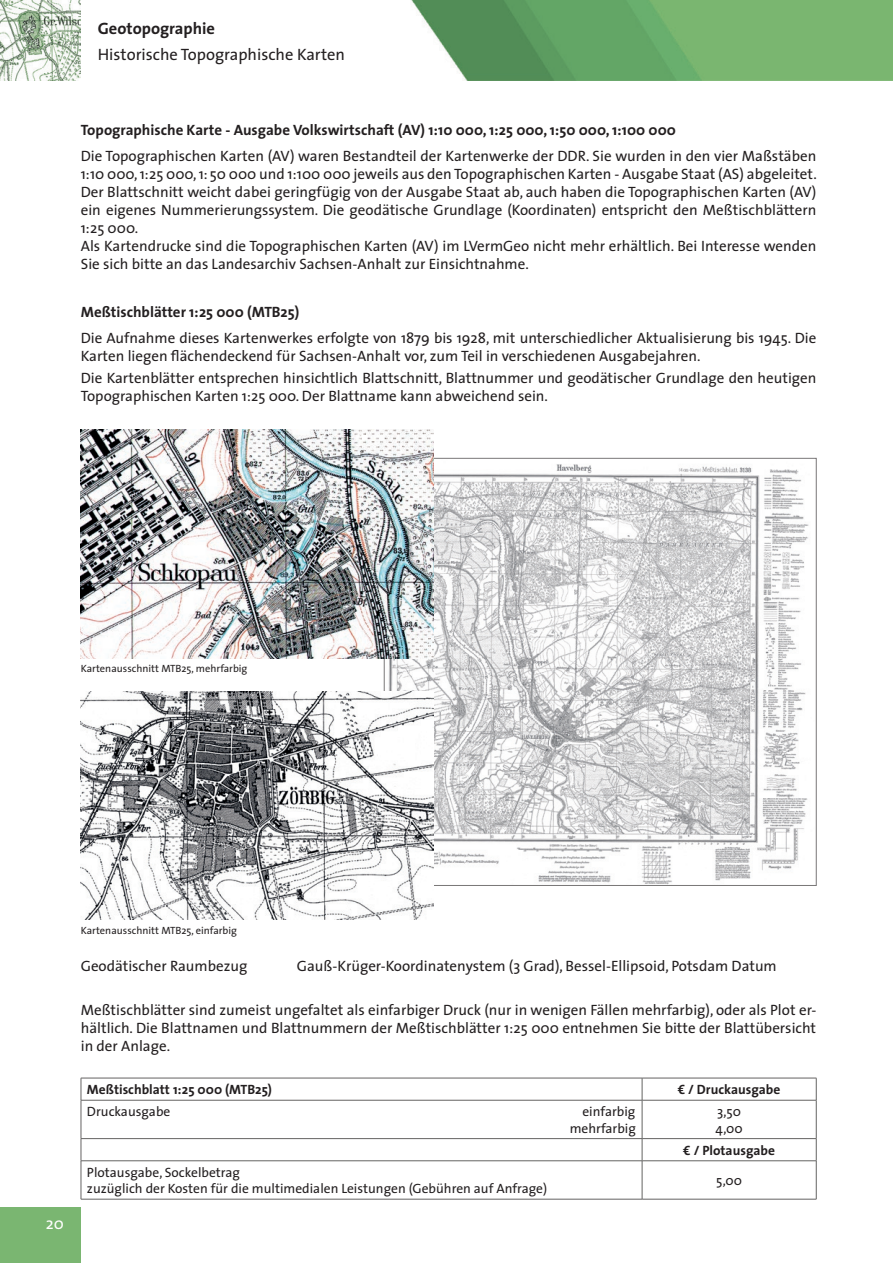
<style>
.page{position:relative;width:893px;height:1263px;background:#fff}
.page>*{position:absolute;margin:0;border:0;box-sizing:border-box;transform-origin:0 0}
.Text{font:16.5px/25.5px "The Sans";color:#231f20}
.t1{font:16.5px "The Sans";color:#fff}
.Text-2{font:15px/18px "The Sans";color:#231f20}
.Text-3{font:13.5px/16.2px "The Sans";color:#231f20}
.Text-4{font:700 13.5px "The Sans";color:#231f20}
.Text-5{font:10.5px "The Sans";color:#231f20}
.s1{font-weight:700}
</style>
<div class="page">
<img style="left:411px;top:0;width:482px;height:81px">
<div style="left:0;top:1208px;width:81px;height:55px;background:#7ab671"></div>
<img style="left:386px;top:464px;width:423px;height:420px">
<img style="left:81px;top:691px;width:353px;height:228px">
<img style="left:81px;top:429px;width:353px;height:229px">
<img style="left:0;top:0;width:81px;height:81px">
<hr style="left:81px;top:1078px;width:561px;height:1px;background:#646362">
<svg style="left:81px;top:1078px;width:1px;height:22px"></svg>
<hr style="left:642px;top:1078px;width:174px;height:1px;background:#646362">
<svg style="left:642px;top:1078px;width:1px;height:22px"></svg>
<svg style="left:816px;top:1078px;width:1px;height:22px"></svg>
<hr style="left:81px;top:1100px;width:561px;height:1px;background:#646362">
<hr style="left:81px;top:1100px;width:1px;height:38px;background:#646362">
<hr style="left:642px;top:1100px;width:174px;height:1px;background:#646362">
<hr style="left:642px;top:1100px;width:1px;height:38px;background:#646362">
<hr style="left:816px;top:1100px;width:1px;height:38px;background:#646362">
<hr style="left:81px;top:1138px;width:561px;height:1px;background:#646362">
<svg style="left:81px;top:1139px;width:1px;height:21px"></svg>
<hr style="left:642px;top:1138px;width:174px;height:1px;background:#646362">
<svg style="left:642px;top:1139px;width:1px;height:21px"></svg>
<svg style="left:816px;top:1139px;width:1px;height:21px"></svg>
<hr style="left:81px;top:1160px;width:561px;height:1px;background:#646362">
<hr style="left:81px;top:1161px;width:1px;height:38px;background:#646362">
<hr style="left:642px;top:1160px;width:174px;height:1px;background:#646362">
<hr style="left:642px;top:1161px;width:1px;height:38px;background:#646362">
<hr style="left:816px;top:1161px;width:1px;height:38px;background:#646362">
<hr style="left:81px;top:1199px;width:561px;height:1px;background:#646362">
<hr style="left:642px;top:1199px;width:174px;height:1px;background:#646362">
<p class="Text" style="left:98px;top:16px;width:249px"><span class="s1">Geotopographie<br></span>Historische Topographische Karten</p>
<p class="Text-2" style="left:81px;top:116px;width:737px;line-height:26.5px"><span class="s1">Topographische Karte - Ausgabe Volkswirtschaft (AV) 1:10 000, 1:25 000, 1:50 000, 1:100 000<br></span>Die Topographischen Karten (AV) waren Bestandteil der Kartenwerke der DDR. Sie wurden in den vier Maßstäben</p>
<p class="Text-2" style="left:81px;top:165px;width:738px">1:10 000, 1:25 000, 1: 50 000 und 1:100 000 jeweils aus den Topographischen Karten - Ausgabe Staat (AS) abgeleitet.<br>Der Blattschnitt weicht dabei geringfügig von der Ausgabe Staat ab, auch haben die Topographischen Karten (AV) ein eigenes Nummerierungssystem. Die geodätische Grundlage (Koordinaten) entspricht den Meßtischblättern 1:25 000.<br>Als Kartendrucke sind die Topographischen Karten (AV) im LVermGeo nicht mehr erhältlich. Bei Interesse wenden Sie sich bitte an das Landesarchiv Sachsen-Anhalt zur Einsichtnahme.</p>
<p class="Text-2" style="left:81px;top:298px;width:737px;line-height:26.5px"><span class="s1">Meßtischblätter 1:25 000 (MTB25)<br></span>Die Aufnahme dieses Kartenwerkes erfolgte von 1879 bis 1928, mit unterschiedlicher Aktualisierung bis 1945. Die</p>
<p class="Text-2" style="left:81px;top:345px;width:737px;line-height:22.2px">Karten liegen flächendeckend für Sachsen-Anhalt vor, zum Teil in verschiedenen Ausgabejahren.<br>Die Kartenblätter entsprechen hinsichtlich Blattschnitt, Blattnummer und geodätischer Grundlage den heutigen</p>
<p class="Text-2" style="left:81px;top:387px;width:469px">Topographischen Karten 1:25 000. Der Blattname kann abweichend sein.</p>
<p class="Text-5" style="left:81px;top:662px;width:168px">Kartenausschnitt MTB25, mehrfarbig</p>
<p class="t1" style="left:46px;top:1212px;width:20px">20</p>
<p class="Text-5" style="left:81px;top:924px;width:158px">Kartenausschnitt MTB25, einfarbig</p>
<p class="Text-2" style="left:81px;top:957px;width:168px">Geodätischer Raumbezug</p>
<p class="Text-2" style="left:297px;top:957px;width:481px">Gauß-Krüger-Koordinatenystem (3 Grad), Bessel-Ellipsoid, Potsdam Datum</p>
<p class="Text-2" style="left:81px;top:1001px;width:737px;text-align:justify">Meßtischblätter sind zumeist ungefaltet als einfarbiger Druck (nur in wenigen Fällen mehrfarbig), oder als Plot er&shy;hältlich. Die Blattnamen und Blattnummern der Meßtischblätter 1:25 000 entnehmen Sie bitte der Blattübersicht in der Anlage.</p>
<p class="Text-4" style="left:87px;top:1081px;width:187px">Meßtischblatt 1:25 000 (MTB25)</p>
<p class="Text-4" style="left:678px;top:1081px;width:104px">€ / Druckausgabe</p>
<p class="Text-3" style="left:87px;top:1104px;width:85px">Druckausgabe</p>
<p class="Text-3" style="left:570px;top:1104px;width:68px;text-align:right">einfarbig mehrfarbig</p>
<p class="Text-3" style="left:716px;top:1104px;width:29px">3,50<br>4,00</p>
<p class="Text-4" style="left:683px;top:1141px;width:93px">€ / Plotausgabe</p>
<p class="Text-3" style="left:87px;top:1164px;width:462px">Plotausgabe, Sockelbetrag<br>zuzüglich der Kosten für die multimedialen Leistungen (Gebühren auf Anfrage)</p>
<p class="Text-3" style="left:716px;top:1172px;width:27px">5,00</p>
</div>
